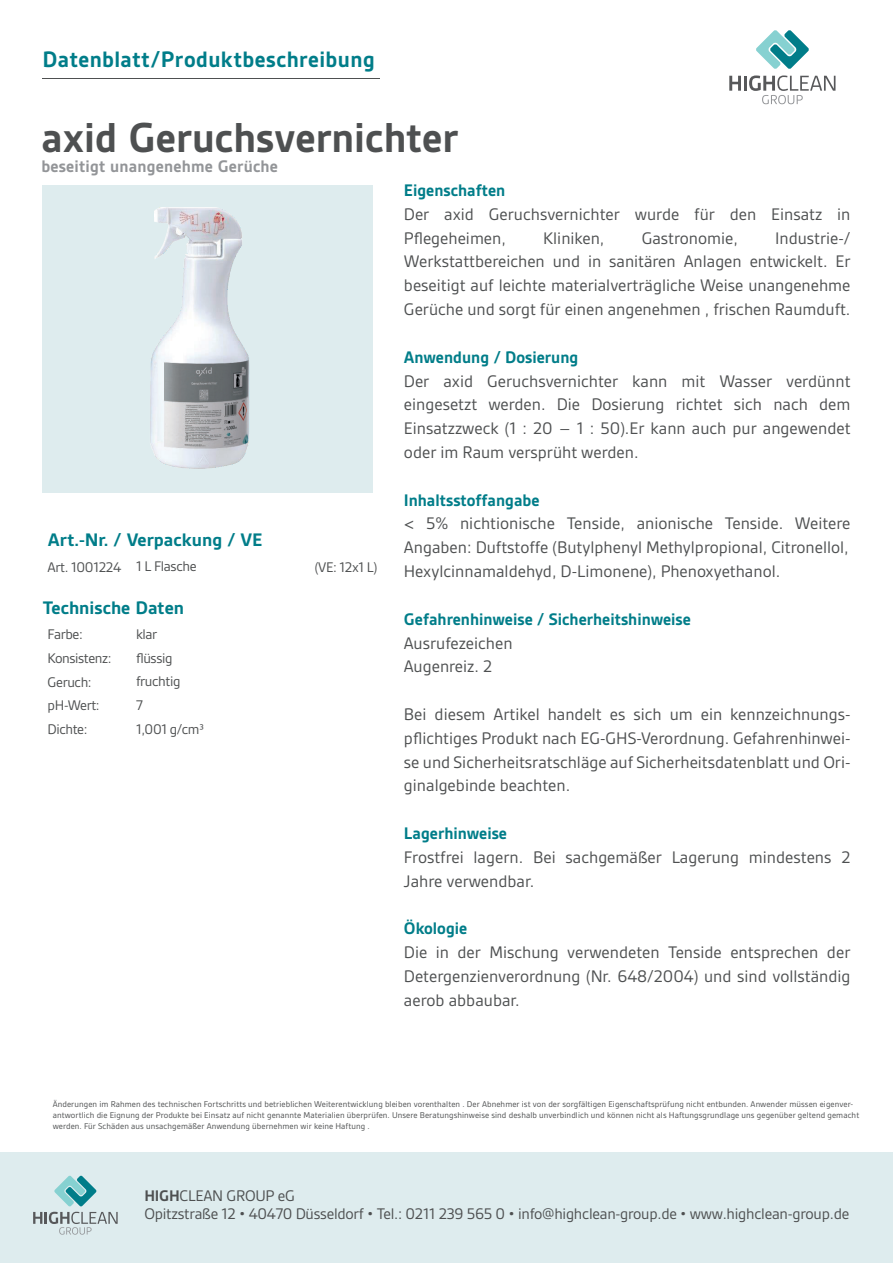
<style>
.page{position:relative;width:893px;height:1263px;background:#fff}
.page>*{position:absolute;margin:0;border:0;box-sizing:border-box;transform-origin:0 0}
.t1{font:700 45px "Gesta";color:#4e5051}
.t2{font:700 24px "Gesta";letter-spacing:.02em;color:#007d89}
.Rueckseite_Titelzeil{font:700 19.5px "Gesta";color:#007d89;scale:1.04 1}
.Rueckseite_Fliesstex{font:18px/23.9px "Gesta";color:#4e5051;text-align:justify}
.Rueckseite_Fliesstex-2{font:700 18px "Gesta";color:#007d89}
.Rueckseite_Fliesstex-3{font:700 18px "Gesta";letter-spacing:.01em;color:#939598}
.t3{font:16.5px/17.2px "Gesta";letter-spacing:-.015em;color:#4e5051}
.Rueckseite_Fliesstex-4{font:15px "Gesta";letter-spacing:-.025em;color:#4e5051}
.Rueckseite_Fliesstex-5{font:9px/10.8px "Gesta";letter-spacing:.01em;color:#4e5051}
.s1{font-weight:700}
</style>
<div class="page">
<div style="left:0;top:1152px;width:893px;height:111px;background:#deecee"></div>
<hr style="left:42px;top:78px;width:337px;height:1px;background:#4e5051">
<svg style="left:756px;top:30px;width:53px;height:39px"></svg>
<svg style="left:729px;top:76px;width:12px;height:15px"></svg>
<hr style="left:744px;top:76px;width:3px;height:15px;background:#57585a">
<svg style="left:749px;top:75px;width:86px;height:29px"></svg>
<svg style="left:54px;top:1175px;width:43px;height:31px"></svg>
<svg style="left:33px;top:1212px;width:85px;height:22px"></svg>
<img style="left:43px;top:185px;width:326px;height:306px">
<h2 class="t2" style="left:43px;top:46px;width:334px">Datenblatt/Produktbeschreibung</h2>
<p class="t1" style="left:41px;top:112px;width:418px">axid Geruchsvernichter</p>
<p class="Rueckseite_Fliesstex-3" style="left:41px;top:156px;width:238px">beseitigt unangenehme Gerüche</p>
<p class="Rueckseite_Titelzeil" style="left:48px;top:529px;width:208px">Art.-Nr. / Verpackung / VE</p>
<p class="Rueckseite_Fliesstex-4" style="left:48px;top:558px;width:75px">Art. 1001224</p>
<p class="Rueckseite_Fliesstex-4" style="left:136px;top:558px;width:62px">1 L Flasche</p>
<p class="Rueckseite_Titelzeil" style="left:43px;top:596px;width:137px">Technische Daten</p>
<p class="Rueckseite_Fliesstex-4" style="left:48px;top:626px;width:37px">Farbe:</p>
<p class="Rueckseite_Fliesstex-4" style="left:48px;top:649px;width:66px">Konsistenz:</p>
<p class="Rueckseite_Fliesstex-4" style="left:48px;top:673px;width:46px">Geruch:</p>
<p class="Rueckseite_Fliesstex-4" style="left:48px;top:697px;width:54px">pH-Wert:</p>
<p class="Rueckseite_Fliesstex-4" style="left:48px;top:721px;width:41px">Dichte:</p>
<p class="Rueckseite_Fliesstex-4" style="left:136px;top:625px;width:23px">klar</p>
<p class="Rueckseite_Fliesstex-4" style="left:136px;top:649px;width:38px">flüssig</p>
<p class="Rueckseite_Fliesstex-4" style="left:136px;top:673px;width:46px">fruchtig</p>
<p class="Rueckseite_Fliesstex-4" style="left:136px;top:697px;width:8px">7</p>
<p class="Rueckseite_Fliesstex-4" style="left:136px;top:721px;width:69px">1,001 g/cm³</p>
<p class="Rueckseite_Fliesstex-4" style="left:315px;top:558px;width:64px">(VE: 12x1 L)</p>
<p class="Rueckseite_Fliesstex-2" style="left:404px;top:180px;width:103px">Eigenschaften</p>
<p class="Rueckseite_Fliesstex" style="left:404px;top:202px;width:448px">Der axid Geruchsvernichter wurde für den Einsatz in<br>Pflegeheimen,</p>
<p class="Rueckseite_Fliesstex" style="left:404px;top:226px;width:448px;text-indent:371px">Industrie-/ Werkstattbereichen und in sanitären Anlagen entwickelt. Er beseitigt auf leichte materialverträgliche Weise unangenehme Gerüche und sorgt für einen angenehmen , frischen Raumduft.</p>
<p class="Rueckseite_Fliesstex-2" style="left:404px;top:347px;width:176px">Anwendung / Dosierung</p>
<p class="Rueckseite_Fliesstex" style="left:404px;top:369px;width:448px">Der axid Geruchsvernichter kann mit Wasser verdünnt eingesetzt werden. Die Dosierung richtet sich nach dem Einsatzzweck (1 : 20 – 1 : 50).Er kann auch pur angewendet oder im Raum versprüht werden.</p>
<p class="Rueckseite_Fliesstex-2" style="left:404px;top:490px;width:137px">Inhaltsstoffangabe</p>
<p class="Rueckseite_Fliesstex" style="left:404px;top:512px;width:448px">&lt; 5% nichtionische Tenside, anionische Tenside. Weitere<br>Angaben: Duftstoffe (Butylphenyl Methylpropional, Citronellol,</p>
<p class="Rueckseite_Fliesstex" style="left:404px;top:559px;width:378px">Hexylcinnamaldehyd, D-Limonene), Phenoxyethanol.</p>
<p class="Rueckseite_Fliesstex-2" style="left:404px;top:609px;width:288px">Gefahrenhinweise / Sicherheitshinweise</p>
<p class="Rueckseite_Fliesstex" style="left:404px;top:631px;width:110px">Ausrufezeichen</p>
<p class="Rueckseite_Fliesstex" style="left:404px;top:654px;width:90px">Augenreiz. 2</p>
<p class="Rueckseite_Fliesstex" style="left:404px;top:702px;width:448px">Bei diesem Artikel handelt es sich um ein kennzeichnungs&shy;pflichtiges Produkt nach EG-GHS-Verordnung. Gefahrenhinwei&shy;se und Sicherheitsratschläge auf Sicherheitsdatenblatt und Ori&shy;ginalgebinde beachten.</p>
<p class="Rueckseite_Fliesstex-2" style="left:404px;top:823px;width:105px">Lagerhinweise</p>
<p class="Rueckseite_Fliesstex" style="left:404px;top:845px;width:448px">Frostfrei lagern. Bei sachgemäßer Lagerung mindestens 2<br>Jahre verwendbar.</p>
<p class="Rueckseite_Fliesstex-2" style="left:404px;top:918px;width:65px">Ökologie</p>
<p class="Rueckseite_Fliesstex" style="left:404px;top:940px;width:448px">Die in der Mischung verwendeten Tenside entsprechen der Detergenzienverordnung (Nr. 648/2004) und sind vollständig aerob abbaubar.</p>
<p class="Rueckseite_Fliesstex" style="left:543px;top:226px;width:63px">Kliniken,</p>
<p class="Rueckseite_Fliesstex" style="left:642px;top:226px;width:98px">Gastronomie,</p>
<p class="Rueckseite_Fliesstex-5" style="left:53px;top:1098px;width:808px">Änderungen im Rahmen des technischen Fortschritts und betrieblichen Weiterentwicklung bleiben vorenthalten . Der Abnehmer ist von der sorgfältigen Eigenschaftsprüfung nicht entbunden. Anwender müssen eigenver&shy;antwortlich die Eignung der Produkte bei Einsatz auf nicht genannte Materialien überprüfen. Unsere Beratungshinweise sind deshalb unverbindlich und können nicht als Haftungsgrundlage uns gegenüber geltend gemacht werden. Für Schäden aus unsachgemäßer Anwendung übernehmen wir keine Haftung .</p>
<p class="t3" style="left:144px;top:1187px;width:706px"><span class="s1">HIGH</span>CLEAN GROUP eG<br>Opitzstraße 12 • 40470 Düsseldorf • Tel.: 0211 239 565 0 • info@highclean-group.de • www.highclean-group.de</p>
</div>
